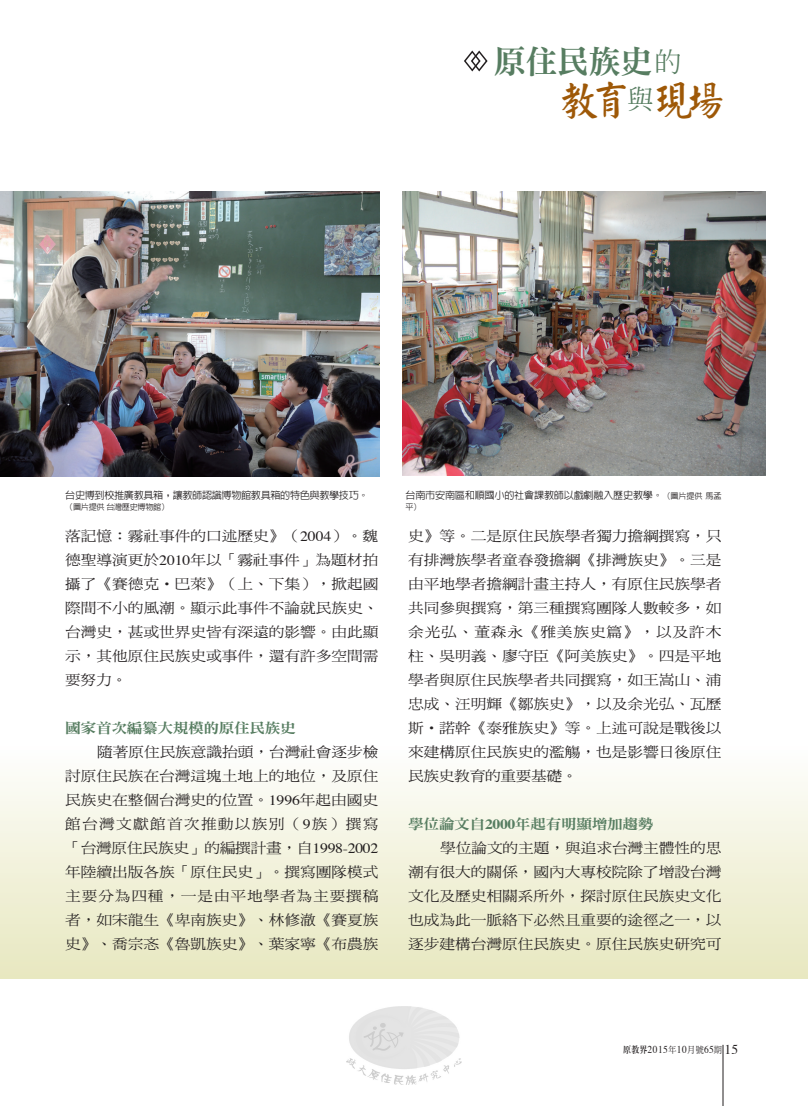
<style>
.page{position:relative;width:808px;height:1106px;background:#fff}
.page>*{position:absolute;margin:0;border:0;box-sizing:border-box;transform-origin:0 0}
.t1{font:700 41.25px "AR Mao Kai B5";color:#9e5807}
.t2{font:32.4px "DF Ming Std W9";letter-spacing:-.025em;color:#577d61}
.t3{font:14.1px/24px "DF Ming Std W5";letter-spacing:-.005em;color:#231f20;text-align:justify;scale:1.11 1}
.t4{font:14.1px "DF Ming Std W9";letter-spacing:-.025em;color:#577d61;scale:1.11 1}
.t5{font:10.5px "Times";letter-spacing:.05em;color:#231f20;scale:.9 1}
.t6{font:500 10.2px "AR Hei B5";letter-spacing:-.035em;color:#231f20}
.t7{font:500 8.1px "AR Hei B5";letter-spacing:-.035em;color:#231f20}
.s1{font-family:"AR Ming B5";font-weight:500;font-size:26.85px}
.s2{font-family:"Times"}
.s3{font-size:8.1px}
.s4{font-family:"Times";font-weight:700}
.s5{font-family:"AR Ming B5";font-weight:800;font-size:9px}
.s6{font-family:"DF Ming Std W5";font-size:9px}
.s7{font-size:13.5px}
</style>
<div class="page">
<div style="left:0;top:746px;width:808px;height:232px;background:linear-gradient(to bottom,#fefefd,#e8e7bf)"></div>
<img style="left:403px;top:191px;width:362px;height:284px">
<img style="left:0;top:191px;width:380px;height:285px">
<svg style="left:464px;top:50px;width:24px;height:22px"></svg>
<hr style="left:723px;top:1044px;width:1px;height:62px;background:#231f20">
<img style="left:347px;top:1006px;width:114px;height:78px">
<h2 class="t2" style="left:494px;top:44px;width:189px">原住民族史<span class="s1">的</span></h2>
<h1 class="t1" style="left:559px;top:79px;width:169px">教育<sup>與</sup>現場</h1>
<p class="t6" style="left:65px;top:490px;width:305px">台史博到校推廣教具箱，讓教師認識博物館教具箱的特色與教學技巧。</p>
<p class="t7" style="left:65px;top:503px;width:105px">（圖片提供台灣歷史博物館）</p>
<p class="t3" style="left:65px;top:524px;width:284px">落記憶：霧社事件的口述歷史》（<span class="s2">2004</span>）。魏德聖導演更於<span class="s2">2010</span>年以「霧社事件」為題材拍攝了《賽德克‧巴萊》（上、下集），掀起國際間不小的風潮。顯示此事件不論就民族史、台灣史，甚或世界史皆有深遠的影響。由此顯示，其他原住民族史或事件，還有許多空間需要努力。</p>
<p class="t4" style="left:65px;top:720px;width:209px">國家首次編纂大規模的原住民族史</p>
<p class="t3" style="left:65px;top:740px;width:284px;text-indent:32px">隨著原住民族意識抬頭，台灣社會逐步檢討原住民族在台灣這塊土地上的地位，及原住民族史在整個台灣史的位置。<span class="s2">1996</span>年起由國史館台灣文獻館首次推動以族別（<span class="s2">9</span>族）撰寫「台灣原住民族史」的編撰計畫，自<span class="s2">1998-2002</span>年陸續出版各族「原住民史」。撰寫團隊模式主要分為四種，一是由平地學者為主要撰稿者，如宋龍生《卑南族史》、林修澈《賽夏族史》、喬宗忞《魯凱族史》、葉家寧《布農族</p>
<p class="t6" style="left:405px;top:490px;width:317px">台南市安南區和順國小的社會課教師以戲劇融入歷史教學。<span class="s3">（圖片提供馬孟</span></p>
<p class="t7" style="left:405px;top:503px;width:17px">平）</p>
<p class="t3" style="left:408px;top:524px;width:284px">史》等。二是原住民族學者獨力擔綱撰寫，只有排灣族學者童春發擔綱《排灣族史》。三是由平地學者擔綱計畫主持人，有原住民族學者共同參與撰寫，第三種撰寫團隊人數較多，如余光弘、董森永《雅美族史篇》，以及許木柱、吳明義、廖守臣《阿美族史》。四是平地學者與原住民族學者共同撰寫，如王嵩山、浦忠成、汪明輝《鄒族史》，以及余光弘、瓦歷斯‧諾幹《泰雅族史》等。上述可說是戰後以來建構原住民族史的濫觴，也是影響日後原住民族史教育的重要基礎。</p>
<p class="t4" style="left:408px;top:816px;width:222px">學位論文自<span class="s4">2000</span>年起有明顯增加趨勢</p>
<p class="t3" style="left:408px;top:836px;width:284px;text-indent:32px">學位論文的主題，與追求台灣主體性的思潮有很大的關係，國內大專校院除了增設台灣文化及歷史相關系所外，探討原住民族史文化也成為此一脈絡下必然且重要的途徑之一，以逐步建構台灣原住民族史。原住民族史研究可</p>
<p class="t5" style="left:623px;top:1039px;width:129px"><span class="s5">原教界</span>2015<span class="s6">年</span>10<span class="s6">月號</span>65<span class="s6">期</span> <span class="s7">15</span></p>
</div>
